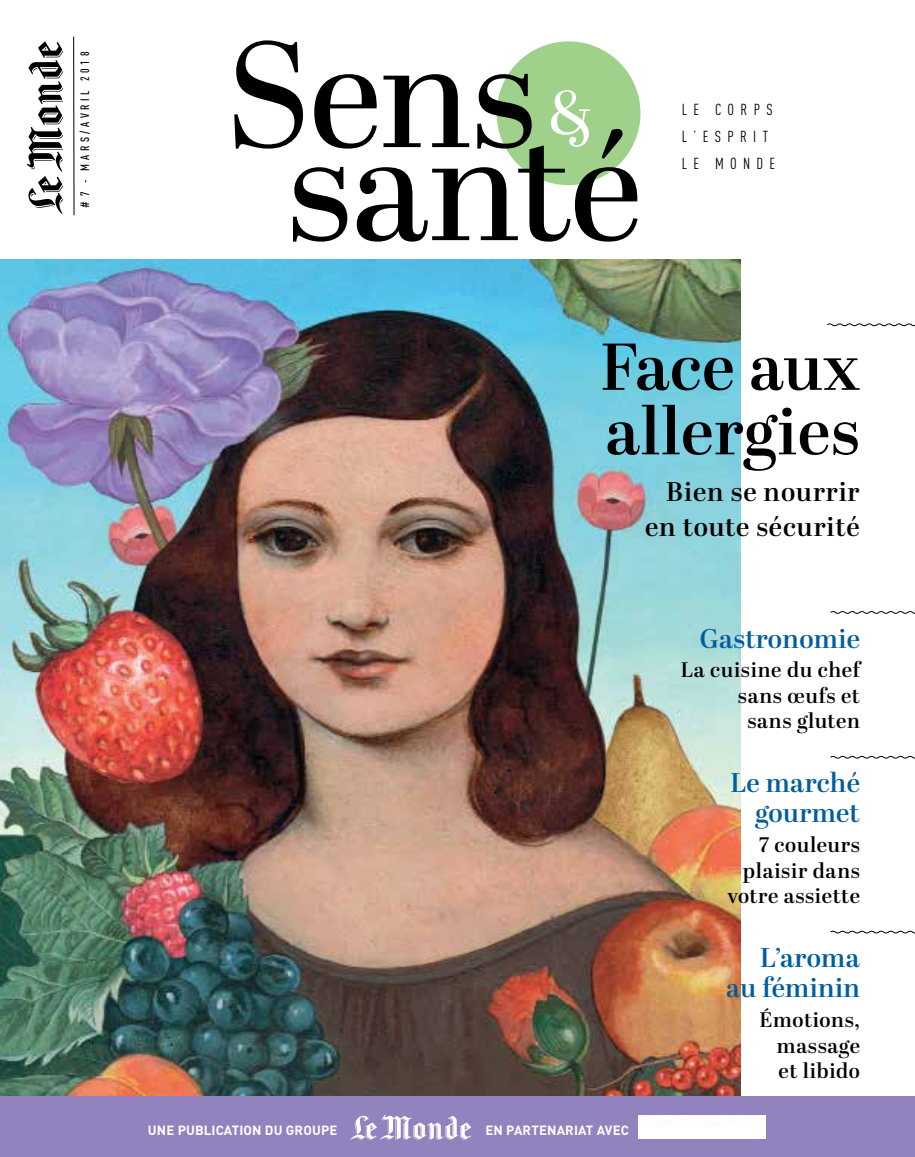
<style>
.page{position:relative;width:915px;height:1157px;background:#fff}
.page>*{position:absolute;margin:0;border:0;box-sizing:border-box;transform-origin:0 0}
.t1{font:600 66px/64.5px "Abril Display";letter-spacing:.01em;color:#000}
.t2{font:600 27px/30px "Abril Display";letter-spacing:.01em;color:#005e9e;text-align:right}
.t3{font:600 27px/34.2px "Abril Display";letter-spacing:.03em;color:#000;text-align:right}
.t4{font:600 21px/25.5px "Abril Display";letter-spacing:.03em;color:#000;text-align:right}
.t5{font:15.75px/27px "DIN Cond";letter-spacing:.4em;color:#000}
.t6{font:700 13.2px "DIN";letter-spacing:.01em;color:#fff}
.t7{font:500 12px "DIN Cond";letter-spacing:.3em;color:#000}
</style>
<div class="page">
<img style="left:0;top:259px;width:740px;height:837px">
<div style="left:0;top:1096px;width:914px;height:61px;background:#9283be"></div>
<svg style="left:350px;top:1115px;width:121px;height:25px"></svg>
<div style="left:638px;top:1115px;width:127px;height:23px;background:#fff"></div>
<hr style="left:73px;top:37px;width:1px;height:178px;background:#000">
<svg style="left:234px;top:40px;width:404px;height:202px"></svg>
<svg style="left:27px;top:41px;width:36px;height:173px"></svg>
<svg style="left:830px;top:611px;width:84px;height:3px"></svg>
<svg style="left:830px;top:755px;width:84px;height:4px"></svg>
<svg style="left:830px;top:930px;width:84px;height:4px"></svg>
<svg style="left:827px;top:323px;width:87px;height:4px"></svg>
<p class="t7" style="left:78px;top:208px;width:157px;rotate:-90deg"># 7 - MARS/AVRIL 2018</p>
<p class="t5" style="left:681px;top:95px;width:95px">LE CORPS<br>L’ESPRIT<br>LE MONDE</p>
<h1 class="t1" style="left:600px;top:338px;width:261px">Face aux allergies</h1>
<p class="t3" style="left:644px;top:476px;width:216px">Bien se nourrir en toute sécurité</p>
<p class="t2" style="left:699px;top:625px;width:162px">Gastronomie</p>
<p class="t4" style="left:680px;top:658px;width:181px">La cuisine du chef sans œufs et<br>sans gluten</p>
<p class="t2" style="left:730px;top:769px;width:131px">Le marché gourmet</p>
<p class="t4" style="left:727px;top:833px;width:134px">7 couleurs plaisir dans votre assiette</p>
<p class="t6" style="left:148px;top:1121px;width:191px">UNE PUBLICATION DU GROUPE</p>
<p class="t6" style="left:485px;top:1121px;width:145px">EN PARTENARIAT AVEC</p>
<p class="t2" style="left:726px;top:944px;width:135px">L’aroma au féminin</p>
<p class="t4" style="left:776px;top:1008px;width:85px;text-align:justify;text-indent:-17px">Émotions, massage et libido</p>
</div>
